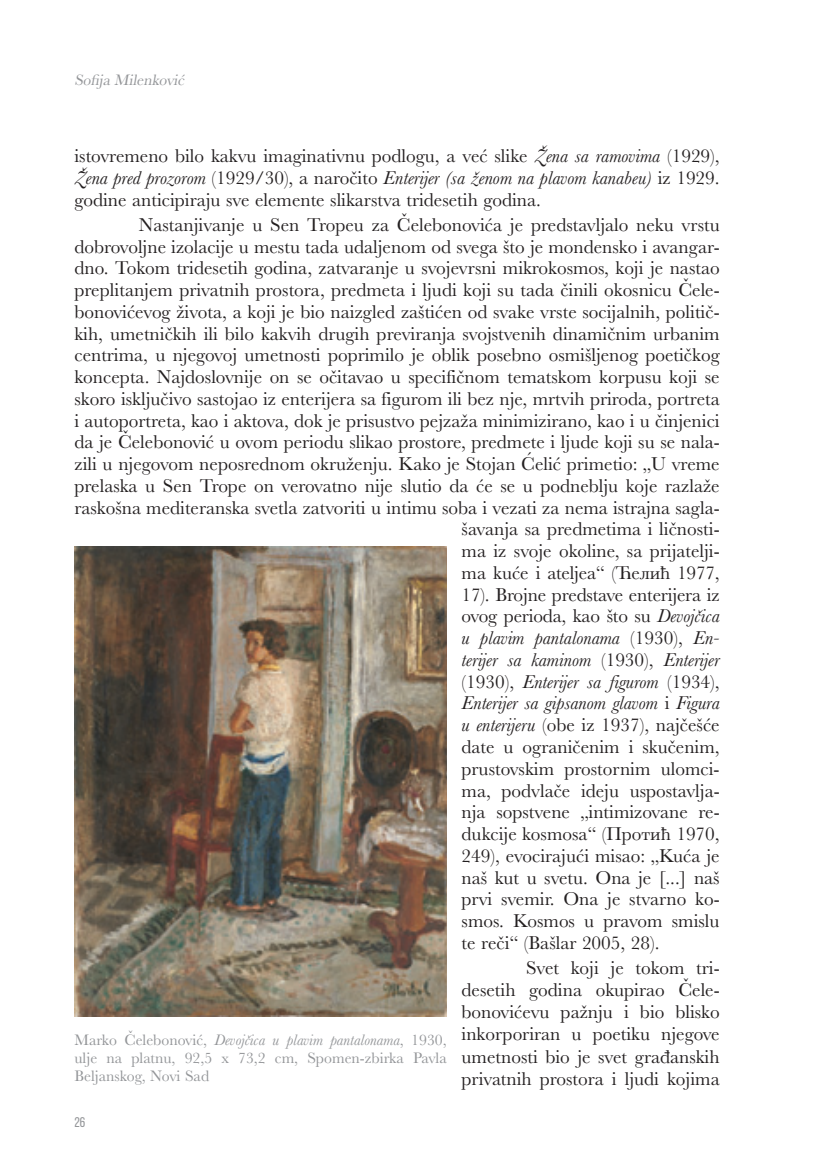
<style>
.page{position:relative;width:819px;height:1166px;background:#fff}
.page>*{position:absolute;margin:0;border:0;box-sizing:border-box;transform-origin:0 0}
.t1{font:19.25px/22.1px "Baskerville";color:#231f20;text-align:justify}
.t2{font:italic 19.25px "Baskerville";color:#231f20}
.t3{font:15.75px/18px "Baskerville";color:#939598;text-align:justify}
.t4{font:italic 15.75px "Baskerville";color:#939598}
.t5{font:14px "Bebas Neue";color:#939598}
.s1{font-style:italic}
.s2{font-style:normal}
</style>
<div class="page">
<img style="left:74px;top:546px;width:372px;height:471px">
<p class="t4" style="left:74px;top:71px;width:114px">Sofij a Milenković</p>
<p class="t1" style="left:74px;top:144px;width:646px">istovremeno bilo kakvu imaginativnu podlogu, a već slike <span class="s1">Žena sa ramovima</span> (1929), <span class="s1">Žena pred prozorom</span> (1929/30), a naročito <span class="s1">Enterijer (sa ženom na plavom kanabeu)</span> iz 1929. godine anticipiraju sve elemente slikarstva tridesetih godina.</p>
<p class="t1" style="left:139px;top:213px;width:582px">Nastanjivanje u Sen Tropeu za Čelebonovića je predstavljalo neku vrstu</p>
<p class="t1" style="left:74px;top:235px;width:646px">dobrovoljne izolacije u mestu tada udaljenom od svega što je mondensko i avangar-</p>
<p class="t1" style="left:74px;top:257px;width:646px">dno. Tokom tridesetih godina, zatvaranje u svojevrsni mikrokosmos, koji je nastao</p>
<p class="t1" style="left:74px;top:279px;width:646px">preplitanjem privatnih prostora, predmeta i ljudi koji su tada činili okosnicu Čele-</p>
<p class="t1" style="left:74px;top:301px;width:646px">bonovićevog života, a koji je bio naizgled zaštićen od svake vrste socijalnih, politič-</p>
<p class="t1" style="left:74px;top:322px;width:646px">kih, umetničkih ili bilo kakvih drugih previranja svojstvenih dinamičnim urbanim</p>
<p class="t1" style="left:74px;top:344px;width:646px">centrima, u njegovoj umetnosti poprimilo je oblik posebno osmišljenog poetičkog</p>
<p class="t1" style="left:74px;top:366px;width:646px">koncepta. Najdoslovnije on se očitavao u specifičnom tematskom korpusu koji se</p>
<p class="t1" style="left:74px;top:388px;width:646px">skoro isključivo sastojao iz enterijera sa figurom ili bez nje, mrtvih priroda, portreta</p>
<p class="t1" style="left:74px;top:409px;width:646px">i autoportreta, kao i aktova, dok je prisustvo pejzaža minimizirano, kao i u činjenici</p>
<p class="t1" style="left:74px;top:431px;width:646px">da je Čelebonović u ovom periodu slikao prostore, predmete i ljude koji su se nala-</p>
<p class="t1" style="left:74px;top:453px;width:646px">zili u njegovom neposrednom okruženju. Kako je Stojan Ćelić primetio: „U vreme</p>
<p class="t1" style="left:74px;top:475px;width:646px">prelaska u Sen Trope on verovatno nije slutio da će se u podneblju koje razlaže</p>
<p class="t1" style="left:74px;top:496px;width:646px">raskošna mediteranska svetla zatvoriti u intimu soba i vezati za nema istrajna sagla-</p>
<p class="t1" style="left:461px;top:518px;width:259px">šavanja sa predmetima i ličnosti-</p>
<p class="t1" style="left:461px;top:540px;width:259px">ma iz svoje okoline, sa prijatelji-</p>
<p class="t1" style="left:461px;top:562px;width:259px">ma kuće i ateljea“ (Ћелић 1977,</p>
<p class="t1" style="left:461px;top:583px;width:260px">17). Brojne predstave enterijera iz</p>
<p class="t1" style="left:461px;top:605px;width:259px">ovog perioda, kao što su <span class="s1">Devojčica</span></p>
<p class="t2" style="left:461px;top:627px;width:259px">u plavim pantalonama <span class="s2">(1930),</span> En-</p>
<p class="t2" style="left:461px;top:649px;width:259px">terijer sa kaminom <span class="s2">(1930),</span> Enterijer</p>
<p class="t2" style="left:461px;top:671px;width:259px"><span class="s2">(1930),</span> Enterijer sa figurom <span class="s2">(1934),</span></p>
<p class="t2" style="left:461px;top:692px;width:259px">Enterijer sa gipsanom glavom <span class="s2">i</span> Figura</p>
<p class="t1" style="left:461px;top:714px;width:259px"><span class="s1">u enterijeru</span> (obe iz 1937), najčešće</p>
<p class="t1" style="left:461px;top:736px;width:259px">date u ograničenim i skučenim,</p>
<p class="t1" style="left:461px;top:757px;width:259px">prustovskim prostornim ulomci-</p>
<p class="t1" style="left:461px;top:779px;width:259px">ma, podvlače ideju uspostavlja-</p>
<p class="t1" style="left:461px;top:801px;width:259px">nja sopstvene „intimizovane re-</p>
<p class="t1" style="left:461px;top:823px;width:259px">dukcije kosmosa“ (Протић 1970,</p>
<p class="t1" style="left:461px;top:844px;width:259px">249), evocirajući misao: „Kuća je</p>
<p class="t1" style="left:461px;top:866px;width:259px">naš kut u svetu. Ona je [...] naš</p>
<p class="t1" style="left:461px;top:888px;width:259px">prvi svemir. Ona je stvarno ko-</p>
<p class="t1" style="left:461px;top:910px;width:259px">smos. Kosmos u pravom smislu</p>
<p class="t1" style="left:461px;top:931px;width:199px">te reči“ (Bašlar 2005, 28).</p>
<p class="t1" style="left:461px;top:956px;width:259px;text-indent:64px">Svet koji je tokom tri&shy;desetih godina okupirao Čele&shy;bonovićevu pažnju i bio blisko inkorporiran u poetiku njegove umetnosti bio je svet građanskih privatnih prostora i ljudi kojima</p>
<p class="t3" style="left:74px;top:1031px;width:374px">Marko Čelebonović, <span class="s1">Devojčica u plavim pantalonama</span>, 1930, ulje na platnu, 92,5 x 73,2 cm, Spomen-zbirka Pavla Beljanskog, Novi Sad</p>
<p class="t5" style="left:74px;top:1114px;width:12px">26</p>
</div>
